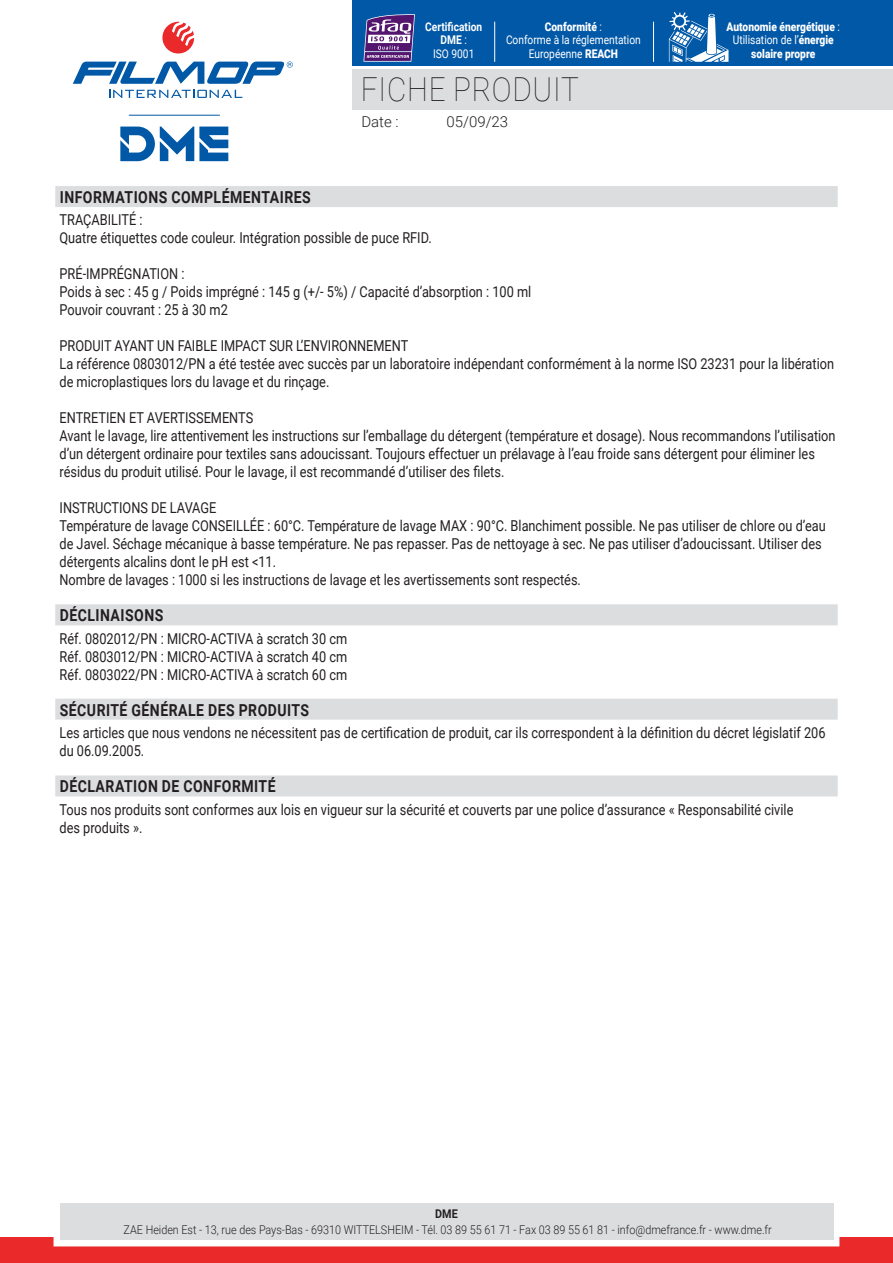
<style>
.page{position:relative;width:893px;height:1263px;background:#fff}
.page>*{position:absolute;margin:0;border:0;box-sizing:border-box;transform-origin:0 0}
.t1{font:100 33px "Roboto";letter-spacing:.025em;color:#231f20;scale:.9 1}
.t2{font:700 16.5px "Roboto";letter-spacing:.035em;color:#231f20;scale:.85 1}
.t3{font:15px/18px "Roboto";color:#231f20;scale:.85 1}
.t4{font:300 15px "Roboto";color:#231f20}
.t5{font:300 12px "Roboto";color:#231f20;scale:.9 1}
.t6{font:900 12px/13.5px "Roboto";color:#fff;text-align:center;scale:.85 1}
.t7{font:12px/13.5px "Roboto";color:#fff;text-align:center;scale:.85 1}
.t8{font:700 12px/13.5px "Roboto";color:#fff;text-align:center;scale:.85 1}
.t9{font:700 12px "Roboto";color:#231f20;scale:.9 1}
.s1{font-weight:400}
.s2{font-weight:900}
</style>
<div class="page">
<div style="left:353px;top:69px;width:540px;height:40px;background:#dcdddf"></div>
<svg style="left:109px;top:90px;width:133px;height:8px"></svg>
<svg style="left:162px;top:22px;width:32px;height:32px"></svg>
<svg style="left:73px;top:61px;width:220px;height:23px"></svg>
<div style="left:353px;top:0;width:540px;height:66px;background:#0158a6"></div>
<div style="left:0;top:1237px;width:893px;height:26px;background:#e9292a"></div>
<div style="left:54px;top:1197px;width:785px;height:49px;border:12px solid #fff"></div>
<div style="left:60px;top:1203px;width:773px;height:37px;background:#dcdddf"></div>
<svg style="left:120px;top:126px;width:108px;height:35px"></svg>
<hr style="left:129px;top:115px;width:91px;height:1px;background:#0158a6">
<hr style="left:653px;top:22px;width:1px;height:40px;background:#fff">
<hr style="left:494px;top:22px;width:1px;height:40px;background:#fff">
<svg style="left:669px;top:12px;width:59px;height:50px"></svg>
<svg style="left:363px;top:14px;width:52px;height:48px;background:#7a619e"></svg>
<hr style="left:365px;top:51px;width:46px;height:1px;background:#fff">
<div style="left:55px;top:186px;width:783px;height:21px;background:#dcdddf"></div>
<div style="left:55px;top:604px;width:783px;height:21px;background:#dcdddf"></div>
<div style="left:55px;top:699px;width:783px;height:21px;background:#dcdddf"></div>
<div style="left:55px;top:775px;width:783px;height:21px;background:#dcdddf"></div>
<p class="t8" style="left:425px;top:19px;width:68px">Certification<br>DME <span class="s1">:<br>ISO 9001</span></p>
<p class="t6" style="left:727px;top:19px;width:135px">Autonomie énergétique <span class="s1">:<br>Utilisation de l’</span>énergie solaire propre</p>
<p class="t7" style="left:506px;top:19px;width:160px"><span class="s2">Conformité</span> :<br>Conforme à la réglementation<br>Européenne <span class="s2">REACH</span></p>
<h1 class="t1" style="left:361px;top:66px;width:244px">FICHE PRODUIT</h1>
<p class="t4" style="left:361px;top:111px;width:39px">Date :</p>
<p class="t4" style="left:446px;top:111px;width:63px">05/09/23</p>
<p class="t2" style="left:60px;top:186px;width:297px">INFORMATIONS COMPLÉMENTAIRES</p>
<p class="t3" style="left:60px;top:210px;width:439px">TRAÇABILITÉ :<br>Quatre étiquettes code couleur. Intégration possible de puce RFID.</p>
<p class="t3" style="left:60px;top:264px;width:557px">PRÉ-IMPRÉGNATION :<br>Poids à sec : 45 g / Poids imprégné : 145 g (+/- 5%) / Capacité d’absorption : 100 ml<br>Pouvoir couvrant : 25 à 30 m2</p>
<p class="t3" style="left:60px;top:336px;width:913px">PRODUIT AYANT UN FAIBLE IMPACT SUR L’ENVIRONNEMENT<br>La référence 0803012/PN a été testée avec succès par un laboratoire indépendant conformément à la norme ISO 23231 pour la libération de microplastiques lors du lavage et du rinçage.</p>
<p class="t3" style="left:60px;top:408px;width:914px">ENTRETIEN ET AVERTISSEMENTS<br>Avant le lavage, lire attentivement les instructions sur l’emballage du détergent (température et dosage). Nous recommandons l’utilisation d’un détergent ordinaire pour textiles sans adoucissant. Toujours effectuer un prélavage à l’eau froide sans détergent pour éliminer les résidus du produit utilisé. Pour le lavage, il est recommandé d’utiliser des filets.</p>
<p class="t3" style="left:60px;top:498px;width:903px">INSTRUCTIONS DE LAVAGE<br>Température de lavage CONSEILLÉE : 60°C. Température de lavage MAX : 90°C. Blanchiment possible. Ne pas utiliser de chlore ou d’eau de Javel. Séchage mécanique à basse température. Ne pas repasser. Pas de nettoyage à sec. Ne pas utiliser d’adoucissant. Utiliser des détergents alcalins dont le pH est &lt;11.<br>Nombre de lavages : 1000 si les instructions de lavage et les avertissements sont respectés.</p>
<p class="t2" style="left:60px;top:604px;width:123px">DÉCLINAISONS</p>
<p class="t3" style="left:60px;top:629px;width:340px;text-align:justify">Réf. 0802012/PN : MICRO-ACTIVA à scratch 30 cm Réf. 0803012/PN : MICRO-ACTIVA à scratch 40 cm Réf. 0803022/PN : MICRO-ACTIVA à scratch 60 cm</p>
<p class="t2" style="left:60px;top:698px;width:295px">SÉCURITÉ GÉNÉRALE DES PRODUITS</p>
<p class="t3" style="left:60px;top:723px;width:903px">Les articles que nous vendons ne nécessitent pas de certification de produit, car ils correspondent à la définition du décret législatif 206 du 06.09.2005.</p>
<p class="t2" style="left:60px;top:775px;width:256px">DÉCLARATION DE CONFORMITÉ</p>
<p class="t3" style="left:60px;top:800px;width:865px">Tous nos produits sont conformes aux lois en vigueur sur la sécurité et couverts par une police d’assurance « Responsabilité civile des produits ».</p>
<p class="t9" style="left:435px;top:1205px;width:27px">DME</p>
<p class="t5" style="left:124px;top:1222px;width:722px">ZAE Heiden Est - 13, rue des Pays-Bas - 69310 WITTELSHEIM - Tél. 03 89 55 61 71 - Fax 03 89 55 61 81 - info@dmefrance.fr - www.dme.fr</p>
</div>
